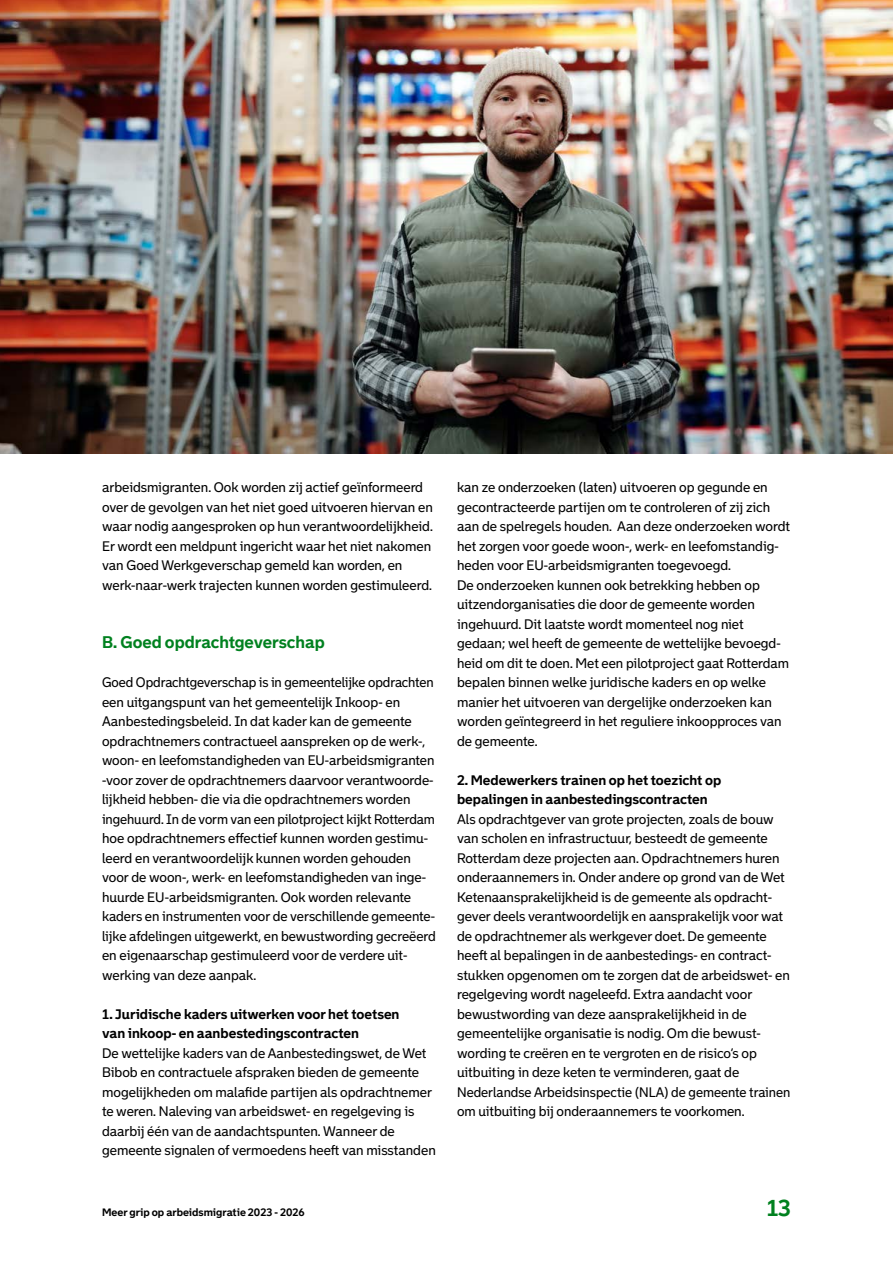
<style>
.page{position:relative;width:893px;height:1263px;background:#fff}
.page>*{position:absolute;margin:0;border:0;box-sizing:border-box;transform-origin:0 0}
.t1{font:700 22.5px "Bolder";color:#00811f}
.Rotterdam_Paragraafkop{font:700 16.5px "Bolder";color:#00811f}
.Rotterdam_Platte_tekst{font:13.5px/19.5px "Bolder";color:#000}
.Rotterdam_Tussen_sub_kop_zwart{font:700 13.5px/19.5px "Bolder";color:#000}
.t2{font:700 10.5px "Bolder";color:#000}
</style>
<div class="page">
<img style="left:0;top:0;width:893px;height:453px">
<p class="Rotterdam_Platte_tekst" style="left:102px;top:477px;width:332px">arbeidsmigranten. Ook worden zij actief geïnformeerd over de gevolgen van het niet goed uitvoeren hiervan en waar nodig aangesproken op hun verantwoordelijkheid.<br>Er wordt een meldpunt ingericht waar het niet nakomen van Goed Werkgeverschap gemeld kan worden, en werk-naar-werk trajecten kunnen worden gestimuleerd.</p>
<h3 class="Rotterdam_Paragraafkop" style="left:102px;top:632px;width:224px">B. Goed opdrachtgeverschap</h3>
<p class="Rotterdam_Platte_tekst" style="left:102px;top:672px;width:335px">Goed Opdrachtgeverschap is in gemeentelijke opdrachten een uitgangspunt van het gemeentelijk Inkoop- en Aanbestedingsbeleid. In dat kader kan de gemeente opdrachtnemers contractueel aanspreken op de werk-, woon- en leefomstandigheden van EU-arbeidsmigranten -voor zover de opdrachtnemers daarvoor verantwoorde&shy;lijkheid hebben- die via die opdrachtnemers worden ingehuurd. In de vorm van een pilotproject kijkt Rotterdam hoe opdrachtnemers effectief kunnen worden gestimu&shy;leerd en verantwoordelijk kunnen worden gehouden voor de woon-, werk- en leefomstandigheden van inge&shy;huurde EU-arbeidsmigranten. Ook worden relevante kaders en instrumenten voor de verschillende gemeente&shy;lijke afdelingen uitgewerkt, en bewustwording gecreëerd en eigenaarschap gestimuleerd voor de verdere uit&shy;werking van deze aanpak.</p>
<h3 class="Rotterdam_Tussen_sub_kop_zwart" style="left:102px;top:1004px;width:299px">1. Juridische kaders uitwerken voor het toetsen van inkoop- en aanbestedingscontracten</h3>
<p class="Rotterdam_Platte_tekst" style="left:102px;top:1043px;width:335px">De wettelijke kaders van de Aanbestedingswet, de Wet Bibob en contractuele afspraken bieden de gemeente mogelijkheden om malafide partijen als opdrachtnemer te weren. Naleving van arbeidswet- en regelgeving is daarbij één van de aandachtspunten. Wanneer de gemeente signalen of vermoedens heeft van misstanden</p>
<p class="Rotterdam_Platte_tekst" style="left:457px;top:477px;width:334px">kan ze onderzoeken (laten) uitvoeren op gegunde en gecontracteerde partijen om te controleren of zij zich aan de spelregels houden. Aan deze onderzoeken wordt het zorgen voor goede woon-, werk- en leefomstandig&shy;heden voor EU-arbeidsmigranten toegevoegd.<br>De onderzoeken kunnen ook betrekking hebben op uitzendorganisaties die door de gemeente worden ingehuurd. Dit laatste wordt momenteel nog niet gedaan; wel heeft de gemeente de wettelijke bevoegd&shy;heid om dit te doen. Met een pilotproject gaat Rotterdam bepalen binnen welke juridische kaders en op welke manier het uitvoeren van dergelijke onderzoeken kan worden geïntegreerd in het reguliere inkoopproces van de gemeente.</p>
<h3 class="Rotterdam_Tussen_sub_kop_zwart" style="left:457px;top:770px;width:266px">2. Medewerkers trainen op het toezicht op bepalingen in aanbestedingscontracten</h3>
<p class="Rotterdam_Platte_tekst" style="left:457px;top:809px;width:335px">Als opdrachtgever van grote projecten, zoals de bouw van scholen en infrastructuur, besteedt de gemeente Rotterdam deze projecten aan. Opdrachtnemers huren onderaannemers in. Onder andere op grond van de Wet Ketenaansprakelijkheid is de gemeente als opdracht&shy;gever deels verantwoordelijk en aansprakelijk voor wat de opdrachtnemer als werkgever doet. De gemeente heeft al bepalingen in de aanbestedings- en contract&shy;stukken opgenomen om te zorgen dat de arbeidswet- en regelgeving wordt nageleefd. Extra aandacht voor bewustwording van deze aansprakelijkheid in de gemeentelijke organisatie is nodig. Om die bewust&shy;wording te creëren en te vergroten en de risico’s op uitbuiting in deze keten te verminderen, gaat de Nederlandse Arbeidsinspectie (NLA) de gemeente trainen om uitbuiting bij onderaannemers te voorkomen.</p>
<p class="t2" style="left:102px;top:1205px;width:204px">Meer grip op arbeidsmigratie 2023 - 2026</p>
<h1 class="t1" style="left:767px;top:1193px;width:26px">13</h1>
</div>
